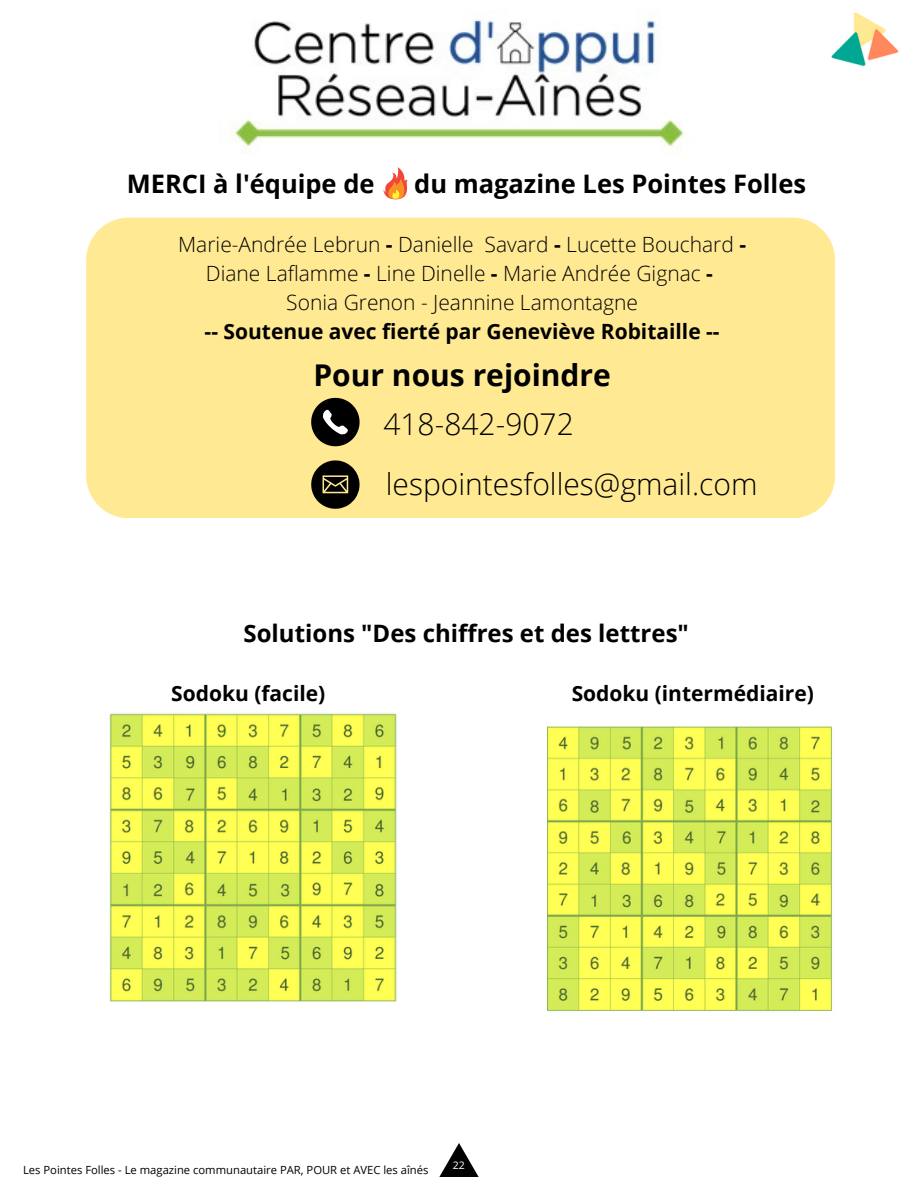
<style>
.page{position:relative;width:918px;height:1188px;background:#fff}
.page>*{position:absolute;margin:0;border:0;box-sizing:border-box;transform-origin:0 0}
.t1{font:300 30px "Open Sans";color:#000}
.t2{font:700 30px "Open Sans";color:#000}
.t3{font:700 25.5px "Open Sans";color:#000}
.t4{font:700 24px "Open Sans";color:#000}
.t5{font:300 21px "Open Sans";color:#000}
.t6{font:700 21px "Open Sans";color:#000}
.t7{font:11.25px "Open Sans";color:#000}
.t8{font:10.5px "Open Sans";color:#fff}
.s1{font-weight:700}
</style>
<div class="page">
<img style="left:831px;top:12px;width:68px;height:55px">
<img style="left:219px;top:16px;width:465px;height:134px">
<div style="left:86px;top:218px;width:749px;height:300px;background:#ffe992"></div>
<svg style="left:311px;top:398px;width:49px;height:48px;background:#4e4936"></svg>
<svg style="left:311px;top:460px;width:49px;height:49px;background:#50492e"></svg>
<svg style="left:439px;top:1143px;width:40px;height:34px"></svg>
<svg style="left:383px;top:167px;width:25px;height:33px"></svg>
<img style="left:109px;top:713px;width:288px;height:289px">
<img style="left:547px;top:726px;width:285px;height:285px">
<p class="t3" style="left:127px;top:166px;width:249px">MERCI à l'équipe de</p>
<p class="t3" style="left:414px;top:166px;width:393px">du magazine Les Pointes Folles</p>
<p class="t5" style="left:178px;top:229px;width:569px">Marie-Andrée Lebrun <span class="s1">-</span> Danielle Savard <span class="s1">-</span> Lucette Bouchard <span class="s1">-</span></p>
<p class="t5" style="left:206px;top:258px;width:509px">Diane Laflamme <span class="s1">-</span> Line Dinelle <span class="s1">-</span> Marie Andrée Gignac <span class="s1">-</span></p>
<p class="t5" style="left:286px;top:288px;width:353px">Sonia Grenon - Jeannine Lamontagne</p>
<p class="t6" style="left:205px;top:317px;width:517px">-- Soutenue avec fierté par Geneviève Robitaille --</p>
<p class="t2" style="left:313px;top:354px;width:299px">Pour nous rejoindre</p>
<p class="t1" style="left:383px;top:402px;width:192px">418-842-9072</p>
<p class="t1" style="left:386px;top:463px;width:373px">lespointesfolles@gmail.com</p>
<p class="t4" style="left:244px;top:616px;width:447px">Solutions "Des chiffres et des lettres"</p>
<p class="t6" style="left:171px;top:678px;width:156px">Sodoku (facile)</p>
<p class="t6" style="left:572px;top:678px;width:244px">Sodoku (intermédiaire)</p>
<p class="t7" style="left:23px;top:1162px;width:407px">Les Pointes Folles - Le magazine communautaire PAR, POUR et AVEC les aînés</p>
<p class="t8" style="left:453px;top:1158px;width:13px">22</p>
</div>
